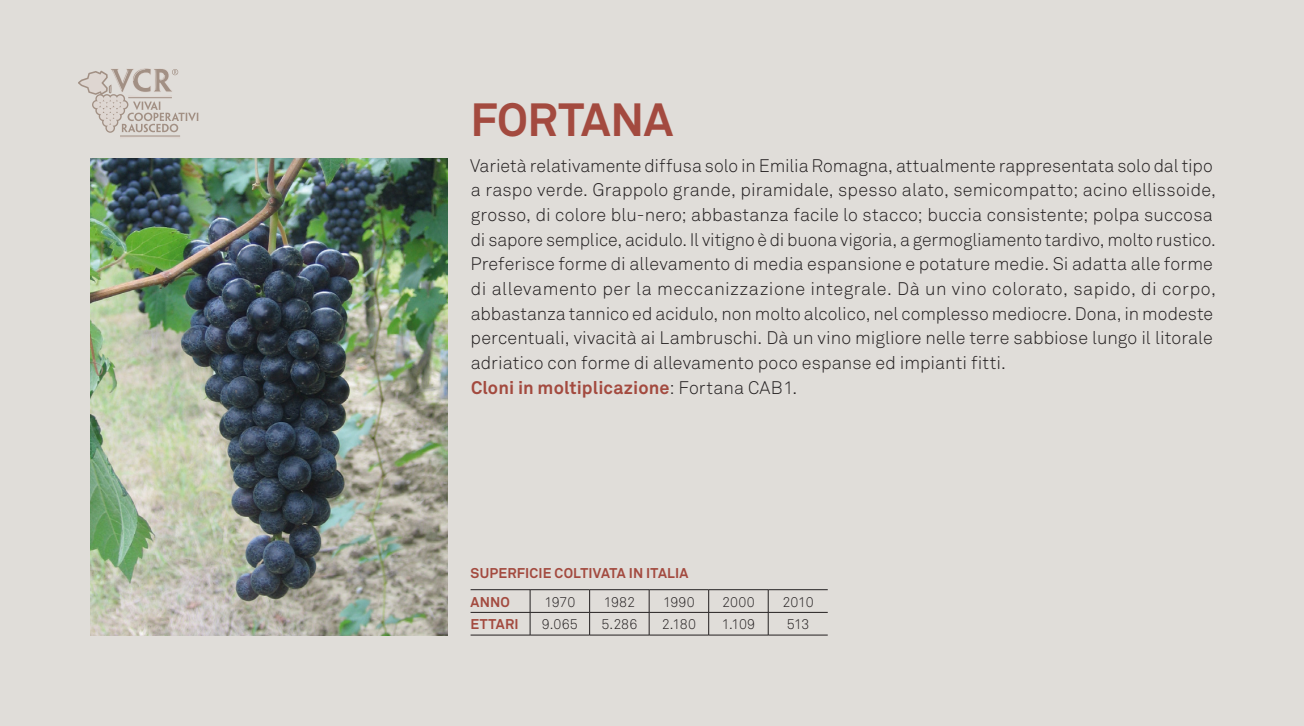
<style>
.page{position:relative;width:1304px;height:726px;background:#e0ddd9}
.page>*{position:absolute;margin:0;border:0;box-sizing:border-box;transform-origin:0 0}
.Catalogo_-_Titolo_cl{font:700 46px "Akkurat Pro";letter-spacing:-.005em;color:#a34a3f}
.Catalogo_-_Testo_bas{font:18px/24.6px "Akkurat Light Pro";color:#231f20}
.Catalogo_-_Testo_sil{font:700 18px "Akkurat Pro";letter-spacing:.005em;color:#a34a3f}
.Dati_coltivazioni{font:14px "Akkurat Light Pro";color:#231f20}
.Titoli_coltivazioni{font:700 14px "Akkurat Pro";letter-spacing:.015em;color:#a34a3f}
.s1{font-family:"Akkurat Light Pro";font-weight:400;color:#231f20}
</style>
<div class="page">
<img style="left:91px;top:159px;width:357px;height:476px">
<svg style="left:78px;top:68px;width:120px;height:69px"></svg>
<hr style="left:471px;top:589px;width:59px;height:1px;background:#231f20">
<hr style="left:530px;top:589px;width:60px;height:1px;background:#231f20">
<hr style="left:590px;top:589px;width:59px;height:1px;background:#231f20">
<hr style="left:649px;top:589px;width:60px;height:1px;background:#231f20">
<hr style="left:709px;top:589px;width:59px;height:1px;background:#231f20">
<hr style="left:768px;top:589px;width:60px;height:1px;background:#231f20">
<hr style="left:471px;top:612px;width:59px;height:1px;background:#231f20">
<hr style="left:471px;top:634px;width:59px;height:1px;background:#231f20">
<svg style="left:530px;top:590px;width:1px;height:44px"></svg>
<hr style="left:530px;top:612px;width:60px;height:1px;background:#231f20">
<hr style="left:530px;top:634px;width:60px;height:1px;background:#231f20">
<svg style="left:589px;top:590px;width:1px;height:45px"></svg>
<hr style="left:590px;top:612px;width:59px;height:1px;background:#231f20">
<hr style="left:590px;top:634px;width:59px;height:1px;background:#231f20">
<svg style="left:649px;top:590px;width:1px;height:44px"></svg>
<hr style="left:649px;top:612px;width:60px;height:1px;background:#231f20">
<hr style="left:649px;top:634px;width:60px;height:1px;background:#231f20">
<svg style="left:708px;top:590px;width:1px;height:45px"></svg>
<hr style="left:709px;top:612px;width:59px;height:1px;background:#231f20">
<hr style="left:709px;top:634px;width:59px;height:1px;background:#231f20">
<svg style="left:768px;top:590px;width:1px;height:44px"></svg>
<hr style="left:768px;top:612px;width:60px;height:1px;background:#231f20">
<hr style="left:768px;top:634px;width:60px;height:1px;background:#231f20">
<p class="Catalogo_-_Titolo_cl" style="left:471px;top:91px;width:204px">FORTANA</p>
<p class="Catalogo_-_Testo_bas" style="left:470px;top:153px;width:747px">Varietà relativamente diffusa solo in Emilia Romagna, attualmente rappresentata solo dal tipo a raspo verde. Grappolo grande, piramidale, spesso alato, semicompatto; acino ellissoide, grosso, di colore blu-nero; abbastanza facile lo stacco; buccia consistente; polpa succosa di sapore semplice, acidulo. Il vitigno è di buona vigoria, a germogliamento tardivo, molto rustico.<br>Preferisce forme di allevamento di media espansione e potature medie. Si adatta alle forme di allevamento per la meccanizzazione integrale. Dà un vino colorato, sapido, di corpo, abbastanza tannico ed acidulo, non molto alcolico, nel complesso mediocre. Dona, in modeste percentuali, vivacità ai Lambruschi. Dà un vino migliore nelle terre sabbiose lungo il litorale adriatico con forme di allevamento poco espanse ed impianti fitti.</p>
<p class="Catalogo_-_Testo_sil" style="left:471px;top:376px;width:328px">Cloni in moltiplicazione<span class="s1">: Fortana CAB1.</span></p>
<p class="Titoli_coltivazioni" style="left:471px;top:564px;width:220px">SUPERFICIE COLTIVATA IN ITALIA</p>
<p class="Titoli_coltivazioni" style="left:471px;top:593px;width:41px">ANNO</p>
<p class="Dati_coltivazioni" style="left:544px;top:593px;width:32px">1970</p>
<p class="Dati_coltivazioni" style="left:604px;top:593px;width:33px">1982</p>
<p class="Dati_coltivazioni" style="left:663px;top:593px;width:33px">1990</p>
<p class="Dati_coltivazioni" style="left:722px;top:593px;width:34px">2000</p>
<p class="Dati_coltivazioni" style="left:782px;top:593px;width:33px">2010</p>
<p class="Titoli_coltivazioni" style="left:471px;top:615px;width:50px">ETTARI</p>
<p class="Dati_coltivazioni" style="left:542px;top:616px;width:38px">9.065</p>
<p class="Dati_coltivazioni" style="left:601px;top:616px;width:37px">5.286</p>
<p class="Dati_coltivazioni" style="left:662px;top:616px;width:36px">2.180</p>
<p class="Dati_coltivazioni" style="left:722px;top:616px;width:35px">1.109</p>
<p class="Dati_coltivazioni" style="left:787px;top:616px;width:24px">513</p>
</div>
